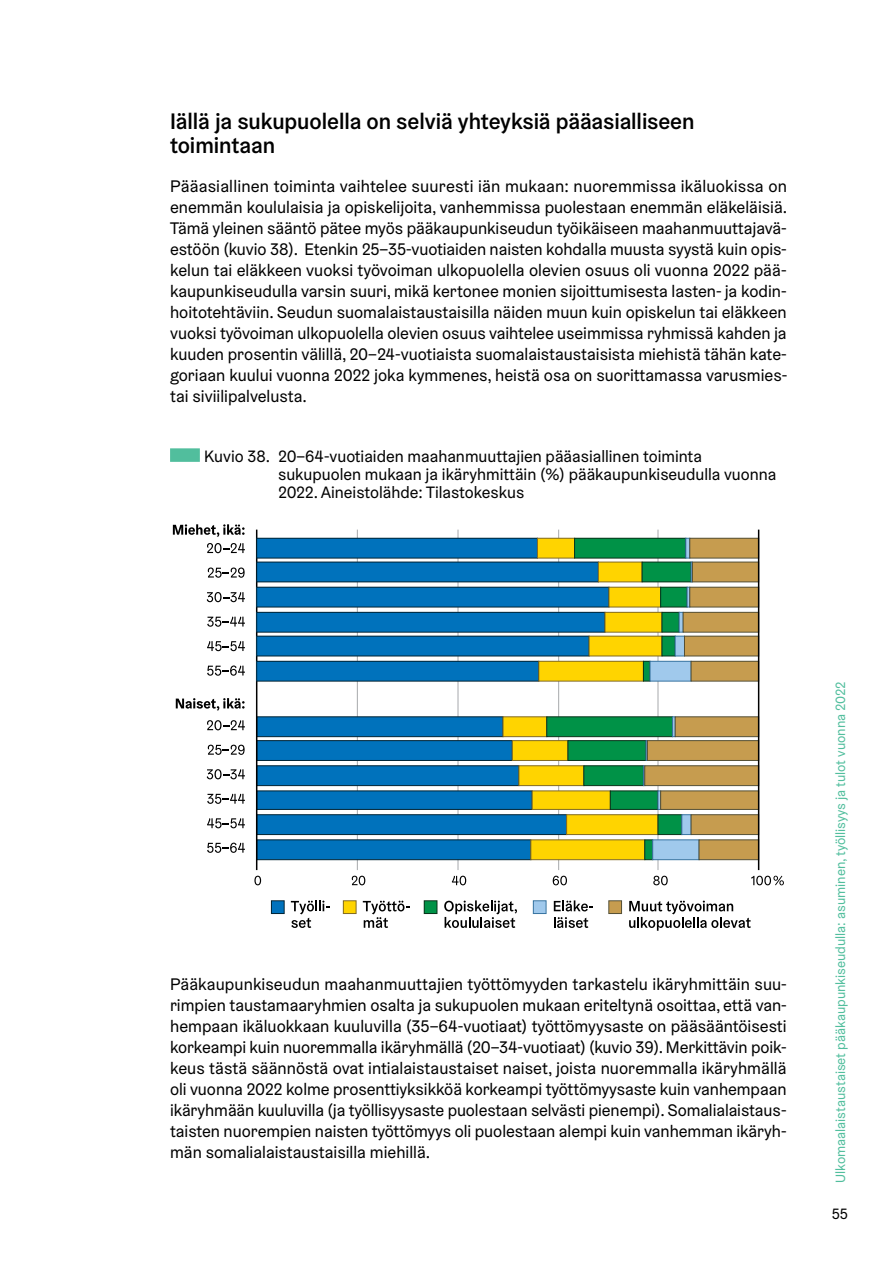
<style>
.page{position:relative;width:893px;height:1263px;background:#fff}
.page>*{position:absolute;margin:0;border:0;box-sizing:border-box;transform-origin:0 0}
.C_2__tason_otsikko__numeroitu{font:500 22.5px/24px "Helsinki Grotesk";letter-spacing:-.005em;color:#000}
.C_Leipäteksti__1__kpl{font:16.8px/21px "Helsinki Grotesk";color:#000;text-align:justify}
.C_Kuvateksti{font:16.5px/18px "Helsinki Grotesk";color:#000}
.t1{font:15px "Helsinki Grotesk";color:#000}
.t2{font:13.5px "Helsinki Grotesk";color:#51be9d}
</style>
<div class="page">
<div style="left:170px;top:448px;width:30px;height:14px;background:#51be9d"></div>
<div style="left:271px;top:901px;width:13px;height:12px;background:#0072bc"></div>
<div style="left:271px;top:900px;width:14px;height:14px;border:1px solid #002435"></div>
<svg style="left:291px;top:900px;width:39px;height:28px"></svg>
<div style="left:343px;top:901px;width:13px;height:12px;background:#ffd400"></div>
<div style="left:343px;top:900px;width:13px;height:14px;border:1px solid #826b23"></div>
<svg style="left:363px;top:901px;width:47px;height:27px"></svg>
<div style="left:424px;top:901px;width:13px;height:12px;background:#009247"></div>
<div style="left:424px;top:900px;width:13px;height:14px;border:1px solid #09341a"></div>
<svg style="left:444px;top:900px;width:73px;height:28px"></svg>
<div style="left:533px;top:901px;width:13px;height:12px;background:#a0c9ec"></div>
<div style="left:533px;top:900px;width:13px;height:14px;border:1px solid #3874a1"></div>
<svg style="left:554px;top:900px;width:39px;height:11px"></svg>
<svg style="left:554px;top:917px;width:34px;height:11px"></svg>
<div style="left:609px;top:901px;width:12px;height:12px;background:#c69c4f"></div>
<div style="left:608px;top:900px;width:14px;height:14px;border:1px solid #555036"></div>
<svg style="left:629px;top:900px;width:122px;height:31px"></svg>
<svg style="left:254px;top:876px;width:7px;height:9px"></svg>
<svg style="left:352px;top:876px;width:13px;height:9px"></svg>
<svg style="left:452px;top:876px;width:14px;height:9px"></svg>
<svg style="left:553px;top:876px;width:14px;height:9px"></svg>
<svg style="left:653px;top:876px;width:15px;height:9px"></svg>
<svg style="left:751px;top:876px;width:33px;height:9px"></svg>
<svg style="left:207px;top:543px;width:38px;height:10px"></svg>
<svg style="left:208px;top:567px;width:37px;height:11px"></svg>
<svg style="left:207px;top:592px;width:38px;height:10px"></svg>
<svg style="left:207px;top:616px;width:38px;height:11px"></svg>
<svg style="left:207px;top:641px;width:38px;height:10px"></svg>
<svg style="left:207px;top:665px;width:38px;height:11px"></svg>
<svg style="left:207px;top:720px;width:38px;height:10px"></svg>
<svg style="left:208px;top:745px;width:37px;height:10px"></svg>
<svg style="left:207px;top:769px;width:38px;height:10px"></svg>
<svg style="left:207px;top:794px;width:38px;height:10px"></svg>
<svg style="left:207px;top:818px;width:38px;height:10px"></svg>
<svg style="left:173px;top:524px;width:72px;height:13px"></svg>
<svg style="left:176px;top:698px;width:69px;height:13px"></svg>
<svg style="left:207px;top:843px;width:38px;height:10px"></svg>
<hr style="left:658px;top:530px;width:1px;height:340px;background:#a7a9ac">
<hr style="left:558px;top:530px;width:1px;height:340px;background:#a7a9ac">
<hr style="left:458px;top:530px;width:1px;height:340px;background:#a7a9ac">
<hr style="left:357px;top:530px;width:1px;height:340px;background:#a7a9ac">
<svg style="left:257px;top:716px;width:501px;height:144px;background:#61958a"></svg>
<hr style="left:256px;top:530px;width:1px;height:340px;background:#000">
<div style="left:257px;top:538px;width:280px;height:20px;background:#0072bc"></div>
<div style="left:256px;top:538px;width:282px;height:20px;border:1px solid #002435"></div>
<div style="left:257px;top:562px;width:341px;height:20px;background:#0072bc"></div>
<div style="left:256px;top:562px;width:343px;height:20px;border:1px solid #002435"></div>
<div style="left:257px;top:587px;width:352px;height:20px;background:#0072bc"></div>
<div style="left:256px;top:587px;width:353px;height:20px;border:1px solid #002435"></div>
<div style="left:257px;top:612px;width:348px;height:20px;background:#0072bc"></div>
<div style="left:256px;top:612px;width:349px;height:20px;border:1px solid #002435"></div>
<div style="left:257px;top:636px;width:332px;height:20px;background:#0072bc"></div>
<div style="left:256px;top:636px;width:333px;height:20px;border:1px solid #002435"></div>
<div style="left:257px;top:661px;width:282px;height:20px;background:#0072bc"></div>
<div style="left:256px;top:661px;width:283px;height:20px;border:1px solid #002435"></div>
<div style="left:537px;top:538px;width:38px;height:20px;background:#ffd400"></div>
<div style="left:537px;top:538px;width:38px;height:20px;border:1px solid #826b23"></div>
<div style="left:598px;top:562px;width:44px;height:20px;background:#ffd400"></div>
<div style="left:598px;top:562px;width:44px;height:20px;border:1px solid #826b23"></div>
<div style="left:609px;top:587px;width:52px;height:20px;background:#ffd400"></div>
<div style="left:609px;top:587px;width:52px;height:20px;border:1px solid #826b23"></div>
<div style="left:605px;top:612px;width:57px;height:20px;background:#ffd400"></div>
<div style="left:605px;top:612px;width:57px;height:20px;border:1px solid #826b23"></div>
<div style="left:589px;top:636px;width:73px;height:20px;background:#ffd400"></div>
<div style="left:589px;top:636px;width:73px;height:20px;border:1px solid #826b23"></div>
<div style="left:539px;top:661px;width:104px;height:20px;background:#ffd400"></div>
<div style="left:538px;top:661px;width:106px;height:20px;border:1px solid #826b23"></div>
<div style="left:575px;top:538px;width:111px;height:20px;background:#009247"></div>
<div style="left:574px;top:538px;width:112px;height:20px;border:1px solid #09341a"></div>
<div style="left:642px;top:562px;width:49px;height:20px;background:#009247"></div>
<div style="left:642px;top:562px;width:49px;height:20px;border:1px solid #09341a"></div>
<div style="left:661px;top:587px;width:26px;height:20px;background:#009247"></div>
<div style="left:660px;top:587px;width:27px;height:20px;border:1px solid #09341a"></div>
<div style="left:662px;top:612px;width:17px;height:20px;background:#009247"></div>
<div style="left:662px;top:612px;width:18px;height:20px;border:1px solid #09341a"></div>
<div style="left:662px;top:636px;width:13px;height:20px;background:#009247"></div>
<div style="left:662px;top:636px;width:14px;height:20px;border:1px solid #09341a"></div>
<div style="left:643px;top:661px;width:7px;height:20px;background:#009247"></div>
<div style="left:643px;top:661px;width:7px;height:20px;border:1px solid #09341a"></div>
<hr style="left:686px;top:538px;width:4px;height:20px;background:#a0c9ec">
<div style="left:685px;top:538px;width:5px;height:20px;border:1px solid #3874a1"></div>
<div style="left:691px;top:562px;width:2px;height:20px;border:1px solid #3874a1"></div>
<div style="left:687px;top:587px;width:3px;height:20px;border:1px solid #3874a1"></div>
<div style="left:679px;top:612px;width:4px;height:20px;border:1px solid #3874a1"></div>
<div style="left:675px;top:636px;width:9px;height:20px;background:#a0c9ec"></div>
<div style="left:675px;top:636px;width:10px;height:20px;border:1px solid #3874a1"></div>
<div style="left:650px;top:661px;width:41px;height:20px;background:#a0c9ec"></div>
<div style="left:650px;top:661px;width:41px;height:20px;border:1px solid #3874a1"></div>
<div style="left:690px;top:538px;width:69px;height:20px;background:#c69c4f"></div>
<div style="left:689px;top:538px;width:70px;height:20px;border:1px solid #555036"></div>
<div style="left:692px;top:562px;width:67px;height:20px;background:#c69c4f"></div>
<div style="left:692px;top:562px;width:67px;height:20px;border:1px solid #555036"></div>
<div style="left:690px;top:587px;width:69px;height:20px;background:#c69c4f"></div>
<div style="left:689px;top:587px;width:70px;height:20px;border:1px solid #555036"></div>
<div style="left:683px;top:612px;width:76px;height:20px;background:#c69c4f"></div>
<div style="left:683px;top:612px;width:76px;height:20px;border:1px solid #555036"></div>
<div style="left:684px;top:636px;width:75px;height:20px;background:#c69c4f"></div>
<div style="left:684px;top:636px;width:75px;height:20px;border:1px solid #555036"></div>
<div style="left:691px;top:661px;width:68px;height:20px;background:#c69c4f"></div>
<div style="left:691px;top:661px;width:68px;height:20px;border:1px solid #555036"></div>
<hr style="left:758px;top:530px;width:1px;height:340px;background:#000">
<h2 class="C_2__tason_otsikko__numeroitu" style="left:170px;top:109px;width:526px">Iällä ja sukupuolella on selviä yhteyksiä pääasialliseen toimintaan</h2>
<p class="C_Leipäteksti__1__kpl" style="left:170px;top:175px;width:619px">Pääasiallinen toiminta vaihtelee suuresti iän mukaan: nuoremmissa ikäluokissa on enemmän koululaisia ja opiskelijoita, vanhemmissa puolestaan enemmän eläkeläisiä.<br>Tämä yleinen sääntö pätee myös pääkaupunkiseudun työikäiseen maahanmuuttajavä&shy;estöön (kuvio 38). Etenkin 25–35-vuotiaiden naisten kohdalla muusta syystä kuin opis&shy;kelun tai eläkkeen vuoksi työvoiman ulkopuolella olevien osuus oli vuonna 2022 pää&shy;kaupunkiseudulla varsin suuri, mikä kertonee monien sijoittumisesta lasten- ja kodin&shy;hoitotehtäviin. Seudun suomalaistaustaisilla näiden muun kuin opiskelun tai eläkkeen vuoksi työvoiman ulkopuolella olevien osuus vaihtelee useimmissa ryhmissä kahden ja kuuden prosentin välillä, 20–24-vuotiaista suomalaistaustaisista miehistä tähän kate&shy;goriaan kuului vuonna 2022 joka kymmenes, heistä osa on suorittamassa varusmies&shy;tai siviilipalvelusta.</p>
<p class="C_Kuvateksti" style="left:278px;top:447px;width:500px;text-indent:-74px">Kuvio 38. 20–64-vuotiaiden maahanmuuttajien pääasiallinen toiminta sukupuolen mukaan ja ikäryhmittäin (%) pääkaupunkiseudulla vuonna<br>2022. Aineistolähde: Tilastokeskus</p>
<p class="C_Leipäteksti__1__kpl" style="left:170px;top:973px;width:618px">Pääkaupunkiseudun maahanmuuttajien työttömyyden tarkastelu ikäryhmittäin suu&shy;rimpien taustamaaryhmien osalta ja sukupuolen mukaan eriteltynä osoittaa, että van&shy;hempaan ikäluokkaan kuuluvilla (35–64-vuotiaat) työttömyysaste on pääsääntöisesti korkeampi kuin nuoremmalla ikäryhmällä (20–34-vuotiaat) (kuvio 39). Merkittävin poik&shy;keus tästä säännöstä ovat intialaistaustaiset naiset, joista nuoremmalla ikäryhmällä oli vuonna 2022 kolme prosenttiyksikköä korkeampi työttömyysaste kuin vanhempaan ikäryhmään kuuluvilla (ja työllisyysaste puolestaan selvästi pienempi). Somalialaistaus&shy;taisten nuorempien naisten työttömyys oli puolestaan alempi kuin vanhemman ikäryh&shy;män somalialaistaustaisilla miehillä.</p>
<p class="t2" style="left:832px;top:1183px;width:503px;rotate:-90deg">Ulkomaalaistaustaiset pääkaupunkiseudulla: asuminen, työllisyys ja tulot vuonna 2022</p>
<p class="t1" style="left:832px;top:1204px;width:18px">55</p>
</div>
